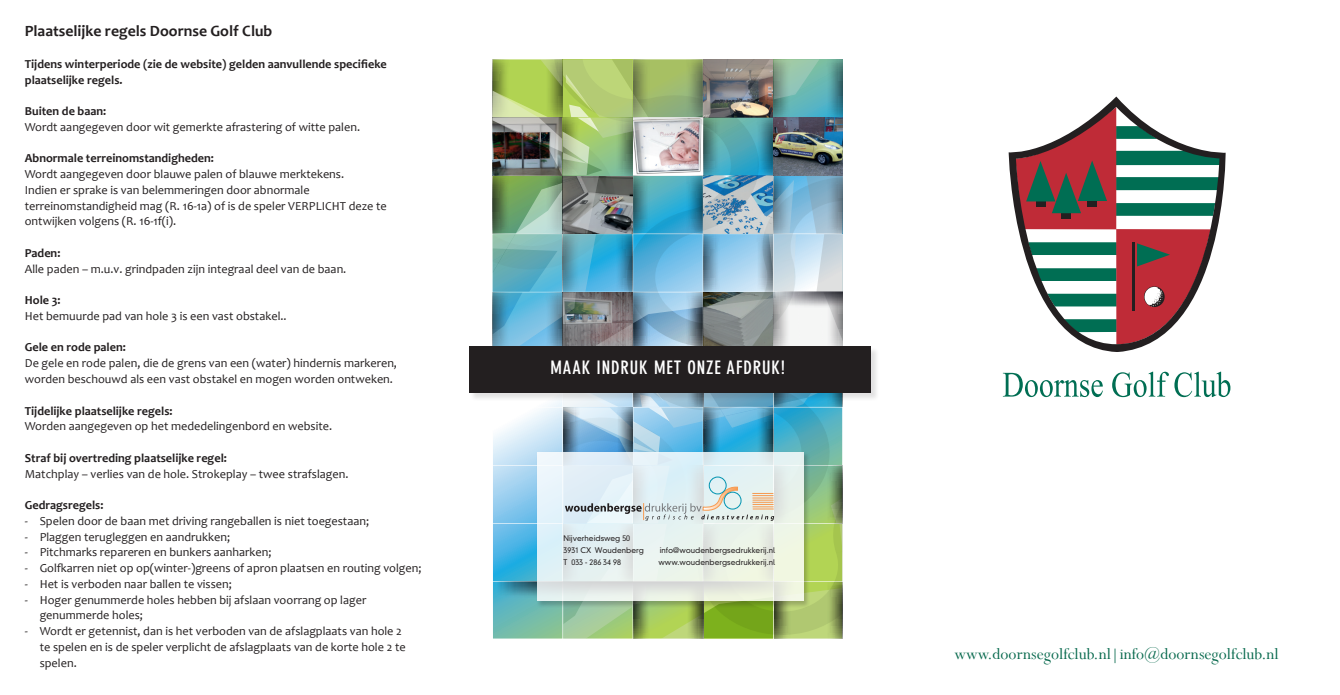
<style>
.page{position:relative;width:1340px;height:695px;background:#fff}
.page>*{position:absolute;margin:0;border:0;box-sizing:border-box;transform-origin:0 0}
.t1{font:700 condensed 18.38px "DIN Neuzeit Grotesk Std";letter-spacing:.05em;color:#fff}
.t2{font:17.5px "Perpetua";color:#07694d}
.t3{font:700 15.75px "Candara";color:#231f20}
.t4{font:12.25px/15.8px "Candara";color:#231f20}
.t5{font:700 12.25px/15.8px "Candara";color:#231f20}
.t6{font:300 7.52px/11.7px "DIN Neuzeit Grotesk Std";color:#231f20}
</style>
<div class="page">
<img style="left:492px;top:59px;width:350px;height:579px">
<div style="left:470px;top:347px;width:409px;height:54px;background:#231f20;opacity:.13"></div>
<div style="left:469px;top:346px;width:401px;height:47px;background:#231f20"></div>
<svg style="left:1008px;top:96px;width:218px;height:256px"></svg>
<svg style="left:1002px;top:371px;width:228px;height:26px"></svg>
<p class="t3" style="left:25px;top:21px;width:249px">Plaatselijke regels Doornse Golf Club</p>
<p class="t5" style="left:25px;top:56px;width:363px">Tijdens winterperiode (zie de website) gelden aanvullende specifieke plaatselijke regels.</p>
<p class="t5" style="left:25px;top:103px;width:83px">Buiten de baan:</p>
<p class="t4" style="left:25px;top:119px;width:337px">Wordt aangegeven door wit gemerkte afrastering of witte palen.</p>
<p class="t5" style="left:25px;top:150px;width:191px">Abnormale terreinomstandigheden:</p>
<p class="t4" style="left:25px;top:166px;width:363px">Wordt aangegeven door blauwe palen of blauwe merktekens.<br>Indien er sprake is van belemmeringen door abnormale terreinomstandigheid mag (R. 16-1a) of is de speler VERPLICHT deze te ontwijken volgens (R. 16-1f(i).</p>
<p class="t5" style="left:25px;top:245px;width:37px">Paden:</p>
<p class="t4" style="left:25px;top:261px;width:323px">Alle paden – m.u.v. grindpaden zijn integraal deel van de baan.</p>
<p class="t5" style="left:25px;top:292px;width:37px">Hole 3:</p>
<p class="t4" style="left:25px;top:308px;width:263px">Het bemuurde pad van hole 3 is een vast obstakel..</p>
<p class="t5" style="left:25px;top:339px;width:103px">Gele en rode palen:</p>
<p class="t4" style="left:25px;top:355px;width:374px">De gele en rode palen, die de grens van een (water) hindernis markeren, worden beschouwd als een vast obstakel en mogen worden ontweken.</p>
<p class="t5" style="left:25px;top:402px;width:149px">Tijdelijke plaatselijke regels:</p>
<p class="t4" style="left:25px;top:418px;width:309px">Worden aangegeven op het mededelingenbord en website.</p>
<p class="t5" style="left:25px;top:449px;width:204px">Straf bij overtreding plaatselijke regel:</p>
<p class="t4" style="left:25px;top:465px;width:325px">Matchplay – verlies van de hole. Strokeplay – twee strafslagen.</p>
<p class="t5" style="left:25px;top:497px;width:80px">Gedragsregels:</p>
<p class="t4" style="left:25px;top:513px;width:346px">- Spelen door de baan met driving rangeballen is niet toegestaan;</p>
<p class="t4" style="left:25px;top:528px;width:207px">- Plaggen terugleggen en aandrukken;</p>
<p class="t4" style="left:25px;top:544px;width:248px">- Pitchmarks repareren en bunkers aanharken;</p>
<p class="t4" style="left:25px;top:560px;width:398px">- Golfkarren niet op op(winter-)greens of apron plaatsen en routing volgen;</p>
<p class="t4" style="left:25px;top:576px;width:209px">- Het is verboden naar ballen te vissen;</p>
<p class="t4" style="left:40px;top:591px;width:328px;text-indent:-15px">- Hoger genummerde holes hebben bij afslaan voorrang op lager genummerde holes;</p>
<p class="t4" style="left:40px;top:623px;width:367px;text-indent:-15px">- Wordt er getennist, dan is het verboden van de afslagplaats van hole 2 te spelen en is de speler verplicht de afslagplaats van de korte hole 2 te spelen.</p>
<h1 class="t1" style="left:550px;top:356px;width:236px">MAAK INDRUK MET ONZE AFDRUK!</h1>
<p class="t6" style="left:563px;top:532px;width:82px">Nijverheidsweg 50<br>3931 CX Woudenberg</p>
<p class="t6" style="left:659px;top:544px;width:117px">info@woudenbergsedrukkerij.nl</p>
<p class="t6" style="left:563px;top:556px;width:59px">T 033 - 286 34 98</p>
<p class="t6" style="left:658px;top:556px;width:118px">www.woudenbergsedrukkerij.nl</p>
<h2 class="t2" style="left:954px;top:643px;width:326px">www.doornsegolfclub.nl|info@doornsegolfclub.nl</h2>
</div>
